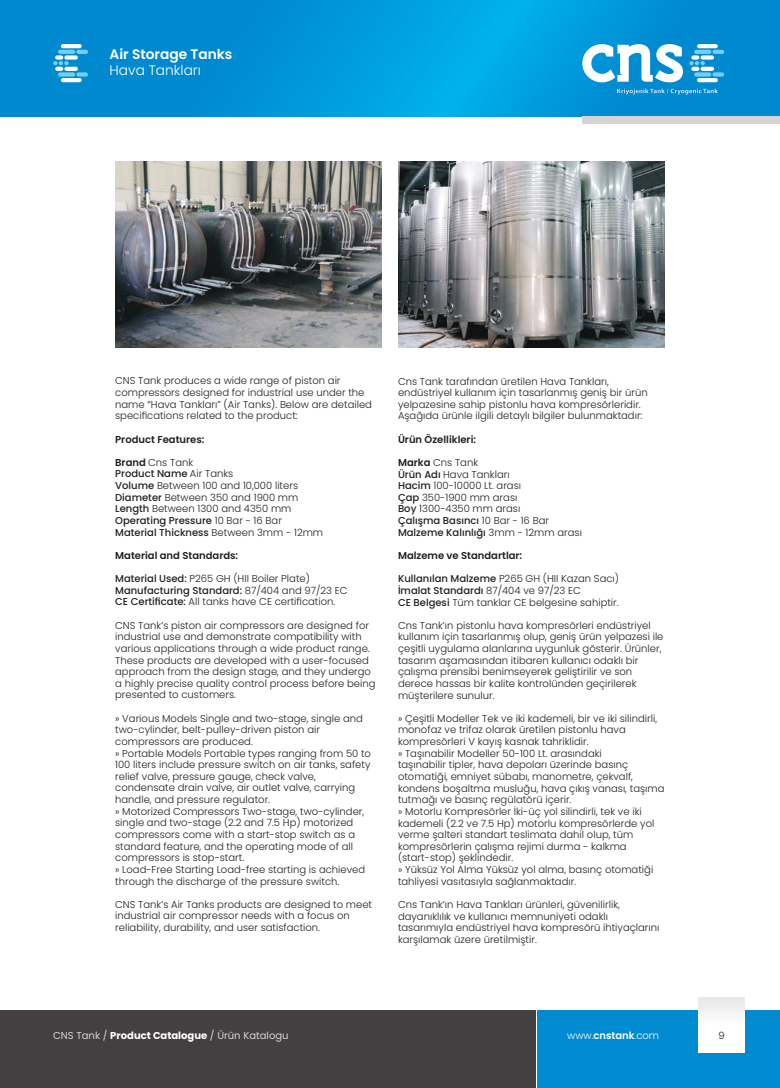
<style>
.page{position:relative;width:780px;height:1088px;background:#fff}
.page>*{position:absolute;margin:0;border:0;box-sizing:border-box;transform-origin:0 0}
.t1{font:600 13.75px "Poppins";color:#fff}
.t2{font:300 13.75px "Poppins";color:#fff}
.t3{font:300 10px/11.6px "Poppins";color:#241f1f}
.t4{font:600 10px "Poppins";color:#241f1f}
.t5{font:10px "Poppins";color:#d5d4d5}
.t6{font:300 10px "Poppins";color:#fff}
.s1{font-weight:600}
.s2{font-weight:500}
.s3{font-weight:700;color:#fff}
</style>
<div class="page">
<svg style="left:0;top:0;width:780px;height:117px;background:#0094d7"></svg>
<div style="left:537px;top:1010px;width:243px;height:78px;background:#008ad0"></div>
<div style="left:0;top:1010px;width:535px;height:78px;background:#444041"></div>
<div style="left:698px;top:997px;width:46px;height:55px;background:linear-gradient(to bottom,#ecedee,#fff)"></div>
<div style="left:582px;top:117px;width:198px;height:7px;background:#d5d4d5"></div>
<svg style="left:582px;top:44px;width:101px;height:38px"></svg>
<svg style="left:697px;top:44px;width:20px;height:4px"></svg>
<svg style="left:697px;top:78px;width:20px;height:4px"></svg>
<div style="left:691px;top:55px;width:8px;height:5px;background:#fff;border-radius:2px"></div>
<svg style="left:700px;top:67px;width:14px;height:4px"></svg>
<div style="left:700px;top:55px;width:14px;height:5px;background:#fff;border-radius:2px"></div>
<div style="left:694px;top:72px;width:17px;height:5px;background:#72d0f6;border-radius:2px"></div>
<hr style="left:694px;top:50px;width:17px;height:4px;background:#72d0f6;border-radius:2px">
<div style="left:712px;top:72px;width:12px;height:5px;background:#72d0f6;border-radius:2px"></div>
<hr style="left:712px;top:50px;width:12px;height:4px;background:#72d0f6;border-radius:2px">
<svg style="left:689px;top:61px;width:15px;height:10px"></svg>
<svg style="left:617px;top:89px;width:100px;height:6px"></svg>
<svg style="left:61px;top:44px;width:21px;height:4px"></svg>
<svg style="left:61px;top:78px;width:21px;height:4px"></svg>
<div style="left:55px;top:55px;width:8px;height:5px;background:#fff;border-radius:2px"></div>
<svg style="left:64px;top:67px;width:14px;height:4px"></svg>
<div style="left:64px;top:55px;width:14px;height:5px;background:#fff;border-radius:2px"></div>
<div style="left:58px;top:72px;width:17px;height:5px;background:#72d0f6;border-radius:2px"></div>
<hr style="left:58px;top:50px;width:17px;height:4px;background:#72d0f6;border-radius:2px">
<div style="left:76px;top:72px;width:12px;height:5px;background:#72d0f6;border-radius:2px"></div>
<hr style="left:76px;top:50px;width:12px;height:4px;background:#72d0f6;border-radius:2px">
<svg style="left:53px;top:61px;width:16px;height:10px"></svg>
<img style="left:398px;top:161px;width:266px;height:186px">
<img style="left:115px;top:161px;width:267px;height:186px">
<h1 class="t1" style="left:110px;top:46px;width:124px">Air Storage Tanks</h1>
<h1 class="t2" style="left:110px;top:62px;width:93px">Hava Tankları</h1>
<p class="t3" style="left:115px;top:375px;width:258px">CNS Tank produces a wide range of piston air compressors designed for industrial use under the name “Hava Tankları” (Air Tanks). Below are detailed specifications related to the product:</p>
<p class="t4" style="left:115px;top:433px;width:91px">Product Features:</p>
<p class="t3" style="left:115px;top:456px;width:209px"><span class="s1">Brand</span> Cns Tank<br><span class="s2">Product Name</span> Air Tanks<br><span class="s2">Volume</span> Between 100 and 10,000 liters<br><span class="s2">Diameter</span> Between 350 and 1900 mm<br><span class="s2">Length</span> Between 1300 and 4350 mm<br><span class="s2">Operating Pressure</span> 10 Bar - 16 Bar<br><span class="s2">Material Thickness</span> Between 3mm - 12mm</p>
<p class="t4" style="left:115px;top:549px;width:124px">Material and Standards:</p>
<p class="t3" style="left:115px;top:573px;width:234px"><span class="s2">Material Used:</span> P265 GH (HII Boiler Plate)<br><span class="s2">Manufacturing Standard:</span> 87/404 and 97/23 EC<br><span class="s2">CE Certificate:</span> All tanks have CE certification.</p>
<p class="t3" style="left:115px;top:619px;width:262px">CNS Tank’s piston air compressors are designed for industrial use and demonstrate compatibility with various applications through a wide product range.<br>These products are developed with a user-focused approach from the design stage, and they undergo a highly precise quality control process before being presented to customers.</p>
<p class="t3" style="left:115px;top:712px;width:257px">» Various Models Single and two-stage, single and two-cylinder, belt-pulley-driven piston air compressors are produced.<br>» Portable Models Portable types ranging from 50 to 100 liters include pressure switch on air tanks, safety relief valve, pressure gauge, check valve, condensate drain valve, air outlet valve, carrying handle, and pressure regulator.<br>» Motorized Compressors Two-stage, two-cylinder, single and two-stage (2.2 and 7.5 Hp) motorized compressors come with a start-stop switch as a standard feature, and the operating mode of all compressors is stop-start.<br>» Load-Free Starting Load-free starting is achieved through the discharge of the pressure switch.</p>
<p class="t3" style="left:115px;top:898px;width:258px">CNS Tank’s Air Tanks products are designed to meet industrial air compressor needs with a focus on reliability, durability, and user satisfaction.</p>
<p class="t3" style="left:398px;top:375px;width:251px">Cns Tank tarafından üretilen Hava Tankları, endüstriyel kullanım için tasarlanmış geniş bir ürün yelpazesine sahip pistonlu hava kompresörleridir.<br>Aşağıda ürünle ilgili detaylı bilgiler bulunmaktadır:</p>
<p class="t4" style="left:398px;top:433px;width:80px">Ürün Özellikleri:</p>
<p class="t3" style="left:398px;top:457px;width:185px"><span class="s1">Marka</span> Cns Tank<br><span class="s2">Ürün Adı</span> Hava Tankları<br><span class="s2">Hacim</span> 100-10000 Lt. arası<br><span class="s2">Çap</span> 350-1900 mm arası<br><span class="s2">Boy</span> 1300-4350 mm arası<br><span class="s2">Çalışma Basıncı</span> 10 Bar - 16 Bar<br><span class="s2">Malzeme Kalınlığı</span> 3mm - 12mm arası</p>
<p class="t4" style="left:398px;top:550px;width:126px">Malzeme ve Standartlar:</p>
<p class="t3" style="left:398px;top:573px;width:222px"><span class="s2">Kullanılan Malzeme</span> P265 GH (HII Kazan Sacı)<br><span class="s2">İmalat Standardı</span> 87/404 ve 97/23 EC<br><span class="s2">CE Belgesi</span> Tüm tanklar CE belgesine sahiptir.</p>
<p class="t3" style="left:398px;top:619px;width:267px">Cns Tank’ın pistonlu hava kompresörleri endüstriyel kullanım için tasarlanmış olup, geniş ürün yelpazesi ile çeşitli uygulama alanlarına uygunluk gösterir. Ürünler, tasarım aşamasından itibaren kullanıcı odaklı bir çalışma prensibi benimseyerek geliştirilir ve son derece hassas bir kalite kontrolünden geçirilerek müşterilere sunulur.</p>
<p class="t3" style="left:398px;top:712px;width:268px">» Çeşitli Modeller Tek ve iki kademeli, bir ve iki silindirli, monofaz ve trifaz olarak üretilen pistonlu hava kompresörleri V kayış kasnak tahriklidir.<br>» Taşınabilir Modeller 50-100 Lt. arasındaki<br>taşınabilir tipler, hava depoları üzerinde basınç otomatiği, emniyet sübabı, manometre, çekvalf, kondens boşaltma musluğu, hava çıkış vanası, taşıma tutmağı ve basınç regülatörü içerir.<br>» Motorlu Kompresörler İki-üç yol silindirli, tek ve iki kademeli (2.2 ve 7.5 Hp) motorlu kompresörlerde yol verme şalteri standart teslimata dahil olup, tüm kompresörlerin çalışma rejimi durma - kalkma (start-stop) şeklindedir.<br>» Yüksüz Yol Alma Yüksüz yol alma, basınç otomatiği tahliyesi vasıtasıyla sağlanmaktadır.</p>
<p class="t3" style="left:398px;top:898px;width:263px">Cns Tank’ın Hava Tankları ürünleri, güvenilirlik, dayanıklılık ve kullanıcı memnuniyeti odaklı tasarımıyla endüstriyel hava kompresörü ihtiyaçlarını karşılamak üzere üretilmiştir.</p>
<p class="t5" style="left:53px;top:1029px;width:237px">CNS Tank / <span class="s3">Product Catalogue</span> / Ürün Katalogu</p>
<p class="t6" style="left:567px;top:1029px;width:93px">www.<span class="s1">cnstank</span>.com</p>
<p class="t3" style="left:718px;top:1029px;width:8px">9</p>
</div>
